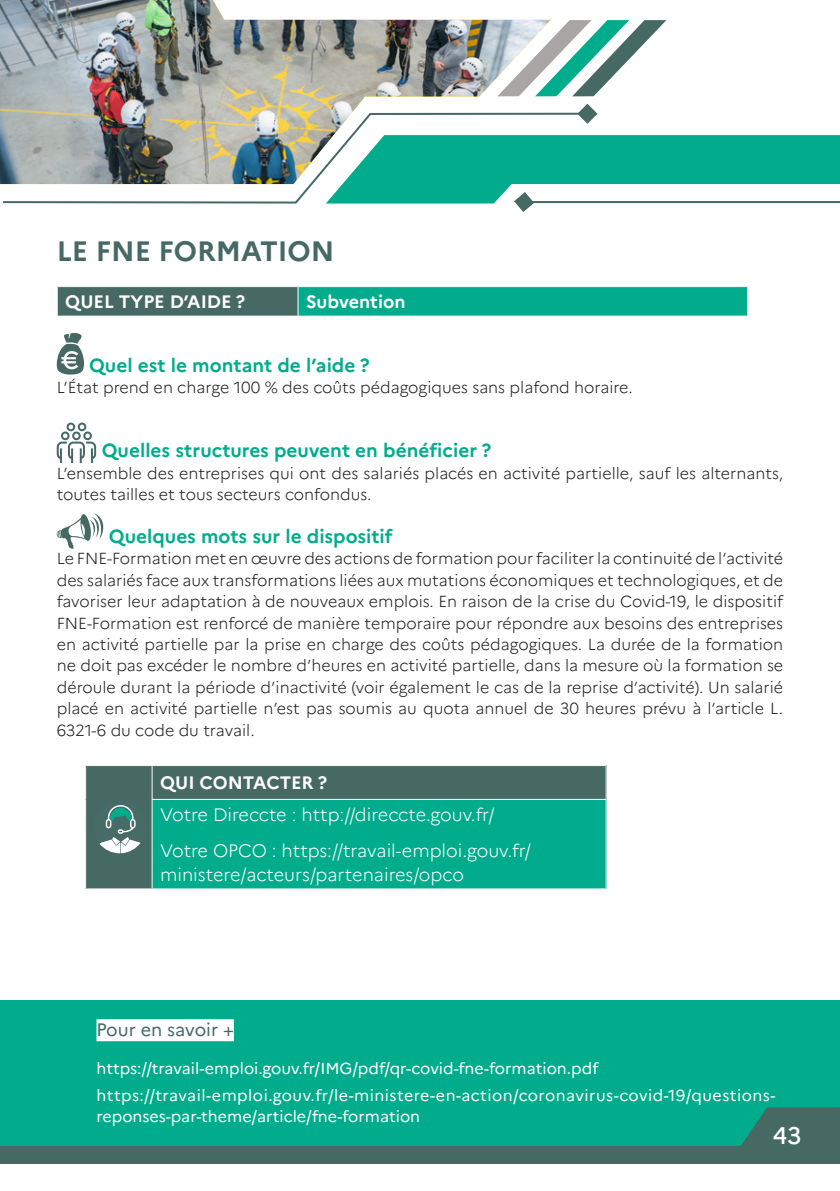
<style>
.page{position:relative;width:840px;height:1191px;background:#fff}
.page>*{position:absolute;margin:0;border:0;box-sizing:border-box;transform-origin:0 0}
.Style-Titre{font:700 28px "Marianne";color:#466964}
.t1{font:500 24px "Marianne";color:#fff}
.inter-vert{font:700 19px "Marianne";color:#00ac8c}
.Contacts{font:300 18px/24px "Marianne";color:#fff}
.Type_d_aide1{font:700 18px "Marianne";color:#fff}
.liens_titre{font:18px "Marianne";color:#466964}
.Type_d_aide2{font:700 18px "Marianne";color:#fff}
.texte_courant_2{font:300 16px/21.4px "Marianne";color:#231f20}
.liens{font:16px/21.4px "Marianne";letter-spacing:.025em;color:#fff}
.liens-2{font:16px "Marianne";color:#fff}
</style>
<div class="page">
<div style="left:0;top:1000px;width:839px;height:163px;background:#00ac8c"></div>
<svg style="left:0;top:1107px;width:839px;height:56px"></svg>
<svg style="left:579px;top:104px;width:18px;height:20px"></svg>
<svg style="left:1px;top:112px;width:584px;height:92px"></svg>
<svg style="left:325px;top:135px;width:514px;height:77px"></svg>
<hr style="left:528px;top:201px;width:311px;height:2px;background:#466964">
<svg style="left:550px;top:20px;width:116px;height:76px"></svg>
<img style="left:0;top:0;width:550px;height:184px">
<div style="left:96px;top:1019px;width:138px;height:22px;background:#fff"></div>
<div style="left:57px;top:287px;width:241px;height:29px;background:#466964"></div>
<div style="left:298px;top:287px;width:449px;height:29px;background:#00ac8c"></div>
<svg style="left:57px;top:287px;width:1px;height:29px"></svg>
<svg style="left:297px;top:287px;width:1px;height:29px"></svg>
<svg style="left:57px;top:333px;width:27px;height:41px"></svg>
<svg style="left:56px;top:422px;width:41px;height:41px"></svg>
<svg style="left:57px;top:513px;width:46px;height:35px"></svg>
<div style="left:86px;top:765px;width:66px;height:124px;background:#466964"></div>
<div style="left:152px;top:765px;width:453px;height:34px;background:#466964"></div>
<div style="left:152px;top:799px;width:453px;height:90px;background:#00ac8c"></div>
<hr style="left:85px;top:765px;width:67px;height:1px;background:#fff">
<hr style="left:152px;top:765px;width:454px;height:1px;background:#fff">
<hr style="left:151px;top:766px;width:1px;height:33px;background:#fff">
<hr style="left:151px;top:799px;width:455px;height:1px;background:#fff">
<hr style="left:151px;top:800px;width:1px;height:88px;background:#fff">
<hr style="left:85px;top:888px;width:67px;height:1px;background:#fff">
<hr style="left:152px;top:888px;width:454px;height:1px;background:#fff">
<svg style="left:99px;top:805px;width:42px;height:48px"></svg>
<p class="Style-Titre" style="left:57px;top:234px;width:279px">LE FNE FORMATION</p>
<p class="Type_d_aide1" style="left:65px;top:291px;width:181px">QUEL TYPE D’AIDE ?</p>
<p class="Type_d_aide2" style="left:306px;top:291px;width:101px">Subvention</p>
<p class="inter-vert" style="left:89px;top:353px;width:282px">Quel est le montant de l’aide ?</p>
<p class="texte_courant_2" style="left:57px;top:377px;width:577px">L’État prend en charge 100 % des coûts pédagogiques sans plafond horaire.</p>
<p class="inter-vert" style="left:102px;top:439px;width:390px">Quelles structures peuvent en bénéficier ?</p>
<p class="texte_courant_2" style="left:57px;top:462px;width:727px">L’ensemble des entreprises qui ont des salariés placés en activité partielle, sauf les alternants, toutes tailles et tous secteurs confondus.</p>
<p class="inter-vert" style="left:109px;top:524px;width:285px">Quelques mots sur le dispositif</p>
<p class="texte_courant_2" style="left:57px;top:548px;width:727px;text-align:justify">Le FNE-Formation met en œuvre des actions de formation pour faciliter la continuité de l’activité des salariés face aux transformations liées aux mutations économiques et technologiques, et de favoriser leur adaptation à de nouveaux emplois. En raison de la crise du Covid-19, le dispositif FNE-Formation est renforcé de manière temporaire pour répondre aux besoins des entreprises en activité partielle par la prise en charge des coûts pédagogiques. La durée de la formation ne doit pas excéder le nombre d’heures en activité partielle, dans la mesure où la formation se déroule durant la période d’inactivité (voir également le cas de la reprise d’activité). Un salarié placé en activité partielle n’est pas soumis au quota annuel de 30 heures prévu à l’article L.<br>6321-6 du code du travail.</p>
<p class="Type_d_aide1" style="left:160px;top:772px;width:168px">QUI CONTACTER ?</p>
<p class="Contacts" style="left:160px;top:802px;width:336px">Votre Direccte : http://direccte.gouv.fr/</p>
<p class="Contacts" style="left:160px;top:838px;width:372px">Votre OPCO : https://travail-emploi.gouv.fr/ ministere/acteurs/partenaires/opco</p>
<p class="liens_titre" style="left:96px;top:1018px;width:139px">Pour en savoir +</p>
<p class="liens-2" style="left:96px;top:1058px;width:503px">https://travail-emploi.gouv.fr/IMG/pdf/qr-covid-fne-formation.pdf</p>
<p class="liens" style="left:96px;top:1084px;width:680px">https://travail-emploi.gouv.fr/le-ministere-en-action/coronavirus-covid-19/questions&shy;reponses-par-theme/article/fne-formation</p>
<h2 class="t1" style="left:772px;top:1121px;width:30px">43</h2>
</div>
